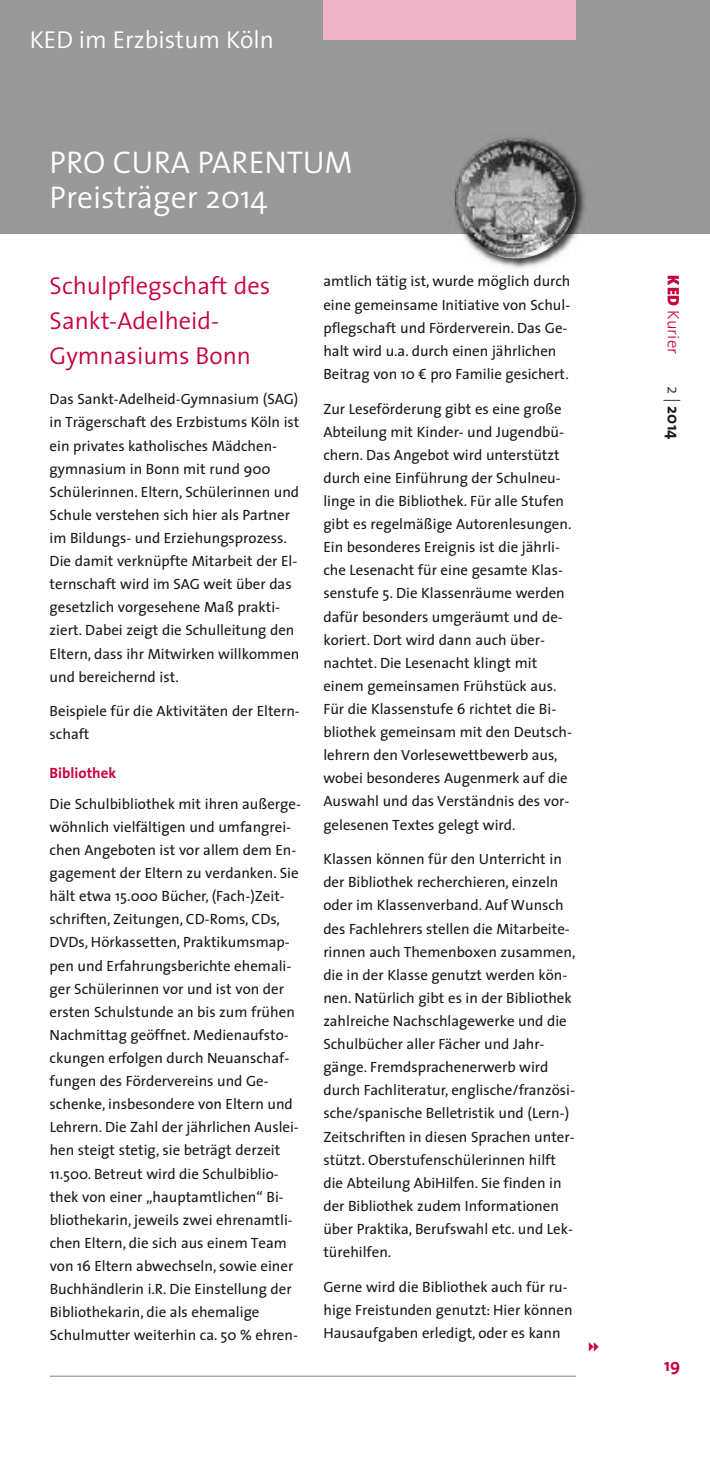
<style>
.page{position:relative;width:710px;height:1474px;background:#fff}
.page>*{position:absolute;margin:0;border:0;box-sizing:border-box;transform-origin:0 0}
.t1{font:300 31.5px/35px "The Sans";color:#fff}
.t2{font:300 24.5px/35px "The Sans";color:#c8003f}
.t3{font:300 24.5px "The Sans";color:#fff}
.t4{font:700 17.5px "The Sans";color:#c8003f}
.t5{font:300 16.62px "The Sans";color:#c8003f}
.t6{font:700 16.62px "The Sans";color:#191919}
.t7{font:14.88px/23.1px "The Sans";color:#191919}
.t8{font:700 14.88px "The Sans";color:#c8003f}
.s1{font-weight:900}
.s2{font-weight:300}
</style>
<div class="page">
<div style="left:0;top:0;width:709px;height:233px;background:#999"></div>
<div style="left:323px;top:0;width:252px;height:40px;background:#eeb3c6"></div>
<hr style="left:50px;top:1375px;width:525px;height:1px;background:#808080">
<img style="left:449px;top:137px;width:140px;height:131px">
<img style="left:455px;top:139px;width:120px;height:119px;border-radius:50%">
<h2 class="t3" style="left:30px;top:32px;width:245px">KED im Erzbistum Köln</h2>
<h1 class="t1" style="left:50px;top:148px;width:304px">PRO CURA PARENTUM<br>Preisträger 2014</h1>
<h2 class="t2" style="left:50px;top:271px;width:222px">Schulpflegschaft des<br>Sankt-Adelheid-<br>Gymnasiums Bonn</h2>
<p class="t7" style="left:50px;top:389px;width:251px">Das Sankt-Adelheid-Gymnasium (SAG) in Trägerschaft des Erzbistums Köln ist ein privates katholisches Mädchen&shy;gymnasium in Bonn mit rund 900<br>Schülerinnen. Eltern, Schülerinnen und Schule verstehen sich hier als Partner im Bildungs- und Erziehungsprozess.<br>Die damit verknüpfte Mitarbeit der El&shy;ternschaft wird im SAG weit über das gesetzlich vorgesehene Maß prakti&shy;ziert. Dabei zeigt die Schulleitung den Eltern, dass ihr Mitwirken willkommen und bereichernd ist.</p>
<p class="t7" style="left:50px;top:701px;width:252px">Beispiele für die Aktivitäten der Eltern&shy;schaft</p>
<p class="t8" style="left:50px;top:767px;width:68px">Bibliothek</p>
<p class="t7" style="left:50px;top:793px;width:253px">Die Schulbibliothek mit ihren außerge&shy;wöhnlich vielfältigen und umfangrei&shy;chen Angeboten ist vor allem dem En&shy;gagement der Eltern zu verdanken. Sie hält etwa 15.000 Bücher, (Fach-)Zeit&shy;schriften, Zeitungen, CD-Roms, CDs, DVDs, Hörkassetten, Praktikumsmap&shy;pen und Erfahrungsberichte ehemali&shy;ger Schülerinnen vor und ist von der ersten Schulstunde an bis zum frühen Nachmittag geöffnet. Medienaufsto&shy;ckungen erfolgen durch Neuanschaf&shy;fungen des Fördervereins und Ge&shy;schenke, insbesondere von Eltern und Lehrern. Die Zahl der jährlichen Auslei&shy;hen steigt stetig, sie beträgt derzeit 11.500. Betreut wird die Schulbiblio&shy;thek von einer „hauptamtlichen“ Bi&shy;bliothekarin, jeweils zwei ehrenamtli&shy;chen Eltern, die sich aus einem Team von 16 Eltern abwechseln, sowie einer Buchhändlerin i.R. Die Einstellung der Bibliothekarin, die als ehemalige Schulmutter weiterhin ca. 50 % ehren-</p>
<p class="t7" style="left:323px;top:271px;width:248px">amtlich tätig ist, wurde möglich durch eine gemeinsame Initiative von Schul&shy;pflegschaft und Förderverein. Das Ge&shy;halt wird u.a. durch einen jährlichen Beitrag von 10 € pro Familie gesichert.</p>
<p class="t7" style="left:323px;top:398px;width:250px">Zur Leseförderung gibt es eine große Abteilung mit Kinder- und Jugendbü&shy;chern. Das Angebot wird unterstützt durch eine Einführung der Schulneu&shy;linge in die Bibliothek. Für alle Stufen gibt es regelmäßige Autorenlesungen.<br>Ein besonderes Ereignis ist die jährli&shy;che Lesenacht für eine gesamte Klas&shy;senstufe 5. Die Klassenräume werden dafür besonders umgeräumt und de&shy;koriert. Dort wird dann auch über&shy;nachtet. Die Lesenacht klingt mit einem gemeinsamen Frühstück aus.<br>Für die Klassenstufe 6 richtet die Bi&shy;bliothek gemeinsam mit den Deutsch&shy;lehrern den Vorlesewettbewerb aus, wobei besonderes Augenmerk auf die Auswahl und das Verständnis des vor&shy;gelesenen Textes gelegt wird.</p>
<p class="t7" style="left:323px;top:849px;width:253px">Klassen können für den Unterricht in der Bibliothek recherchieren, einzeln oder im Klassenverband. Auf Wunsch des Fachlehrers stellen die Mitarbeite&shy;rinnen auch Themenboxen zusammen, die in der Klasse genutzt werden kön&shy;nen. Natürlich gibt es in der Bibliothek zahlreiche Nachschlagewerke und die Schulbücher aller Fächer und Jahr&shy;gänge. Fremdsprachenerwerb wird durch Fachliteratur, englische/französi&shy;sche/spanische Belletristik und (Lern-)<br>Zeitschriften in diesen Sprachen unter&shy;stützt. Oberstufenschülerinnen hilft die Abteilung AbiHilfen. Sie finden in der Bibliothek zudem Informationen über Praktika, Berufswahl etc. und Lek&shy;türehilfen.</p>
<p class="t7" style="left:323px;top:1276px;width:250px">Gerne wird die Bibliothek auch für ru&shy;hige Freistunden genutzt: Hier können<br>Hausaufgaben erledigt, oder es kann</p>
<p class="t5" style="left:679px;top:275px;width:80px;rotate:90deg"><span class="s1">KED</span> Kurier</p>
<p class="t6" style="left:679px;top:386px;width:55px;rotate:90deg"><span class="s2">2 |</span> 2014</p>
<p class="t4" style="left:663px;top:1357px;width:18px">19</p>
</div>
